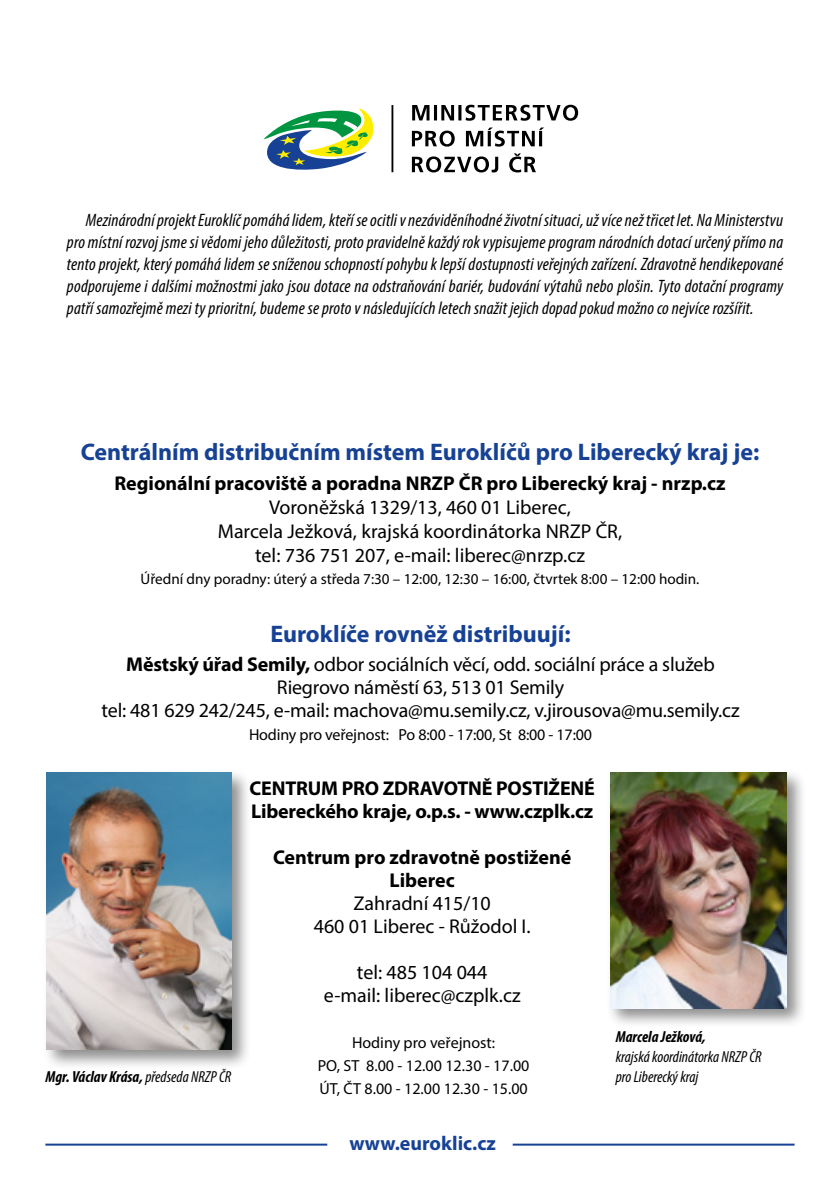
<style>
.page{position:relative;width:840px;height:1191px;background:#fff}
.page>*{position:absolute;margin:0;border:0;box-sizing:border-box;transform-origin:0 0}
.t1{font:700 24px "Myriad Pro";color:#164194}
.t2{font:20px/23px "Myriad Pro";letter-spacing:-.005em;color:#000;text-align:center}
.t3{font:700 20px/23px "Myriad Pro";color:#000}
.t4{font:700 20px "Myriad Pro";color:#164194}
.t5{font:italic condensed 18px/22px "Myriad Pro";letter-spacing:.01em;color:#000;text-align:justify}
.t6{font:16px/23px "Myriad Pro";color:#000;text-align:center}
.t7{font:italic 700 condensed 16px "Myriad Pro";color:#000}
.t8{font:italic condensed 16px/20px "Myriad Pro";color:#000}
.t9{font:15.2px "Myriad Pro";color:#000}
.s1{font-weight:700}
.s2{font-weight:400}
</style>
<div class="page">
<hr style="left:45px;top:1143px;width:282px;height:2px;background:#164194">
<hr style="left:512px;top:1143px;width:282px;height:2px;background:#164194">
<div style="left:43px;top:768px;width:208px;height:302px;background:#000;opacity:.45"></div>
<img style="left:46px;top:772px;width:185px;height:278px">
<div style="left:605px;top:768px;width:201px;height:260px;background:#000;opacity:.45"></div>
<img style="left:610px;top:772px;width:176px;height:236px">
<svg style="left:391px;top:105px;width:187px;height:67px"></svg>
<svg style="left:263px;top:108px;width:111px;height:62px"></svg>
<p class="t5" style="left:67px;top:208px;width:717px;text-indent:19px">Mezinárodní projekt Euroklíč pomáhá lidem, kteří se ocitli v nezáviděníhodné životní situaci, už více než třicet let. Na Ministerstvu pro místní rozvoj jsme si vědomi jeho důležitosti, proto pravidelně každý rok vypisujeme program národních dotací určený přímo na tento projekt, který pomáhá lidem se sníženou schopností pohybu k lepší dostupnosti veřejných zařízení. Zdravotně hendikepované podporujeme i dalšími možnostmi jako jsou dotace na odstraňování bariér, budování výtahů nebo plošin. Tyto dotační programy patří samozřejmě mezi ty prioritní, budeme se proto v následujících letech snažit jejich dopad pokud možno co nejvíce rozšířit.</p>
<h1 class="t1" style="left:81px;top:436px;width:679px">Centrálním distribučním místem Euroklíčů pro Liberecký kraj je:</h1>
<p class="t3" style="left:114px;top:471px;width:612px">Regionální pracoviště a poradna NRZP ČR pro Liberecký kraj - nrzp.cz</p>
<p class="t2" style="left:218px;top:495px;width:405px;line-height:24px">Voroněžská 1329/13, 460 01 Liberec,<br>Marcela Ježková, krajská koordinátorka NRZP ČR, tel: 736 751 207, e-mail: liberec@nrzp.cz</p>
<p class="t9" style="left:140px;top:569px;width:560px">Úřední dny poradny: úterý a středa 7:30 – 12:00, 12:30 – 16:00, čtvrtek 8:00 – 12:00 hodin.</p>
<h1 class="t1" style="left:270px;top:618px;width:301px">Euroklíče rovněž distribuují:</h1>
<p class="t2" style="left:101px;top:652px;width:639px"><span class="s1">Městský úřad Semily,</span> odbor sociálních věcí, odd. sociální práce a služeb<br>Riegrovo náměstí 63, 513 01 Semily<br>tel: 481 629 242/245, e-mail: machova@mu.semily.cz, v.jirousova@mu.semily.cz</p>
<p class="t6" style="left:249px;top:722px;width:344px">Hodiny pro veřejnost: Po 8:00 - 17:00, St 8:00 - 17:00</p>
<p class="t7" style="left:45px;top:1066px;width:187px">Mgr. Václav Krása, <span class="s2">předseda NRZP ČR</span></p>
<p class="t3" style="left:249px;top:776px;width:346px">CENTRUM PRO ZDRAVOTNĚ POSTIŽENÉ<br>Libereckého kraje, o.p.s. - www.czplk.cz</p>
<p class="t3" style="left:273px;top:845px;width:299px;text-align:center">Centrum pro zdravotně postižené<br>Liberec</p>
<p class="t2" style="left:313px;top:891px;width:218px">Zahradní 415/10<br>460 01 Liberec - Růžodol I.</p>
<p class="t2" style="left:323px;top:960px;width:198px">tel: 485 104 044<br>e-mail: liberec@czplk.cz</p>
<p class="t6" style="left:317px;top:1030px;width:213px">Hodiny pro veřejnost:<br>PO, ST 8.00 - 12.00 12.30 - 17.00<br>ÚT, ČT 8.00 - 12.00 12.30 - 15.00</p>
<p class="t7" style="left:615px;top:1026px;width:91px">Marcela Ježková,</p>
<p class="t8" style="left:615px;top:1046px;width:147px">krajská koordinátorka NRZP ČR pro Liberecký kraj</p>
<p class="t4" style="left:349px;top:1129px;width:148px">www.euroklic.cz</p>
</div>
